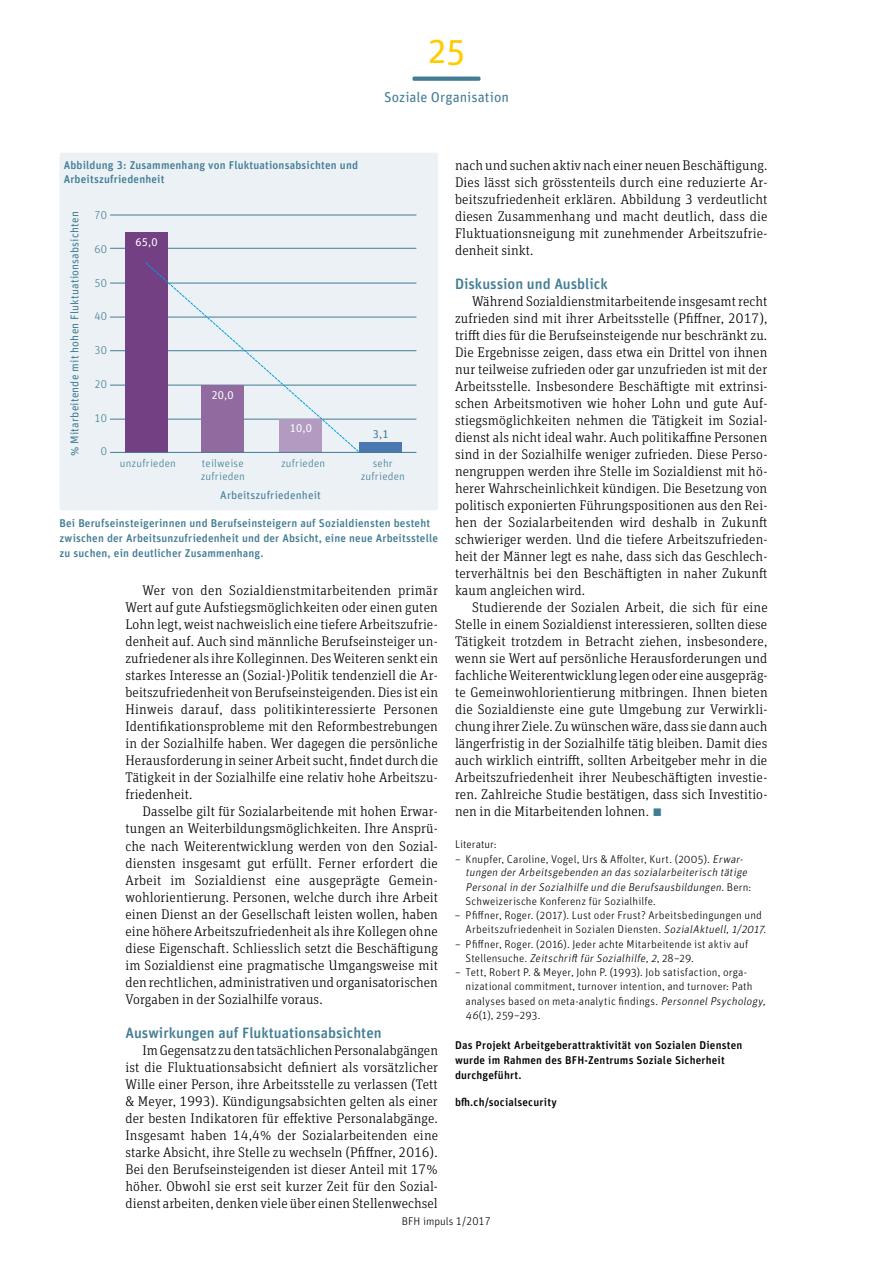
<style>
.page{position:relative;width:893px;height:1263px;background:#fff}
.page>*{position:absolute;margin:0;border:0;box-sizing:border-box;transform-origin:0 0}
.t1{font:36px "Unit Rounded Pro";color:#fc0}
.t2{font:500 15px "Unit Rounded Pro";color:#427d94}
.t3{font:14.25px "Unit Rounded Pro";color:#427d94}
.t4{font:300 13.95px/17px "Unit Slab Pro";letter-spacing:.01em;color:#000;text-align:justify}
.t5{font:300 11.25px/14.2px "Unit Rounded Pro";letter-spacing:.015em;color:#000}
.t6{font:500 11.25px/15px "Unit Rounded Pro";letter-spacing:.015em;color:#427d94}
.t7{font:italic 300 11.25px/14px "Unit Rounded Pro";color:#000}
.t8{font:500 11.25px/15px "Unit Rounded Pro";letter-spacing:.015em;color:#000}
.t9{font:11.25px "Unit Rounded Pro";letter-spacing:.015em;color:#427d94}
.t10{font:300 11.25px/13.5px "Unit Rounded Pro";letter-spacing:.015em;color:#427d94}
.t11{font:11.25px "Unit Rounded Pro";color:#fff}
.s1{font-family:"Unit Rounded Pro";font-size:14.25px}
.s2{font-family:"Unit Rounded Pro";font-size:21px;color:#427d94}
.s3{font-style:normal}
.s4{font-style:italic}
</style>
<div class="page">
<svg style="left:412px;top:77px;width:68px;height:4px"></svg>
<div style="left:60px;top:153px;width:378px;height:357px;background:#ebf1f5;border-radius:2px"></div>
<hr style="left:110px;top:215px;width:306px;height:1px;background:#427d94">
<hr style="left:110px;top:248px;width:306px;height:1px;background:#427d94">
<hr style="left:110px;top:283px;width:306px;height:1px;background:#427d94">
<hr style="left:110px;top:317px;width:306px;height:1px;background:#427d94">
<hr style="left:110px;top:350px;width:306px;height:1px;background:#427d94">
<hr style="left:110px;top:385px;width:306px;height:1px;background:#427d94">
<hr style="left:110px;top:419px;width:306px;height:1px;background:#427d94">
<div style="left:125px;top:232px;width:43px;height:220px;background:#734183"></div>
<div style="left:359px;top:442px;width:43px;height:10px;background:#4a79b1"></div>
<svg style="left:145px;top:262px;width:214px;height:190px"></svg>
<hr style="left:110px;top:452px;width:306px;height:1px;background:#427d94">
<h1 class="t1" style="left:428px;top:25px;width:38px">25</h1>
<p class="t3" style="left:384px;top:87px;width:126px">Soziale Organisation</p>
<p class="t6" style="left:64px;top:158px;width:296px;line-height:13.6px">Abbildung 3: Zusammenhang von Fluktuationsabsichten und<br>Arbeitszufriedenheit</p>
<p class="t9" style="left:67px;top:456px;width:246px;rotate:-90deg">% Mitarbeitende mit hohen Fluktuationsabsichten</p>
<p class="t10" style="left:94px;top:208px;width:14px">70</p>
<p class="t10" style="left:94px;top:242px;width:14px">60</p>
<p class="t10" style="left:94px;top:276px;width:14px">50</p>
<p class="t10" style="left:94px;top:309px;width:14px">40</p>
<p class="t10" style="left:94px;top:343px;width:14px">30</p>
<p class="t10" style="left:94px;top:377px;width:14px">20</p>
<p class="t10" style="left:94px;top:411px;width:14px">10</p>
<p class="t10" style="left:101px;top:444px;width:8px">0</p>
<p class="t11" style="left:135px;top:234px;width:24px">65,0</p>
<p class="t11" style="left:211px;top:387px;width:24px">20,0</p>
<p class="t11" style="left:290px;top:420px;width:24px">10,0</p>
<p class="t9" style="left:373px;top:426px;width:17px">3,1</p>
<p class="t10" style="left:120px;top:456px;width:57px">unzufrieden</p>
<p class="t10" style="left:201px;top:456px;width:46px">teilweise zufrieden</p>
<p class="t10" style="left:281px;top:456px;width:46px">zufrieden</p>
<p class="t10" style="left:361px;top:456px;width:46px;text-align:center">sehr zufrieden</p>
<p class="t9" style="left:220px;top:487px;width:102px">Arbeitszufriedenheit</p>
<p class="t6" style="left:60px;top:515px;width:380px">Bei Berufseinsteigerinnen und Berufseinsteigern auf Sozialdiensten besteht zwischen der Arbeitsunzufriedenheit und der Absicht, eine neue Arbeitsstelle zu suchen, ein deutlicher Zusammenhang.</p>
<p class="t4" style="left:125px;top:582px;width:314px;text-indent:17px">Wer von den Sozialdienstmitarbeitenden primär Wert auf gute Aufstiegsmöglichkeiten oder einen guten Lohn legt, weist nachweislich eine tiefere Arbeitszufrie&shy;denheit auf. Auch sind männliche Berufseinsteiger un&shy;zufriedener als ihre Kolleginnen. Des Weiteren senkt ein starkes Interesse an (Sozial-)Politik tendenziell die Ar&shy;beitszufriedenheit von Berufseinsteigenden. Dies ist ein Hinweis darauf, dass politikinteressierte Personen Identifikationsprobleme mit den Reformbestrebungen in der Sozialhilfe haben. Wer dagegen die persönliche Herausforderung in seiner Arbeit sucht, findet durch die Tätigkeit in der Sozialhilfe eine relativ hohe Arbeitszu&shy;friedenheit.</p>
<p class="t4" style="left:125px;top:803px;width:314px;text-align:left;text-indent:17px">Dasselbe gilt für Sozialarbeitende mit hohen Erwar&shy;tungen an Weiterbildungsmöglichkeiten. Ihre Ansprü&shy;che nach Weiterentwicklung werden von den Sozial&shy;diensten insgesamt gut erfüllt. Ferner erfordert die Arbeit im Sozialdienst eine ausgeprägte Gemein&shy;wohlorientierung. Personen, welche durch ihre Arbeit einen Dienst an der Gesellschaft leisten wollen, haben eine höhere Arbeitszufriedenheit als ihre Kollegen ohne diese Eigenschaft. Schliesslich setzt die Beschäftigung im Sozialdienst eine pragmatische Umgangsweise mit den rechtlichen, administrativen und organisatorischen Vorgaben in der Sozialhilfe voraus.</p>
<p class="t2" style="left:125px;top:1022px;width:258px">Auswirkungen auf Fluktuationsabsichten</p>
<p class="t4" style="left:125px;top:1041px;width:314px;text-indent:17px">Im Gegensatz zu den tatsächlichen Personalabgängen ist die Fluktuationsabsicht definiert als vorsätzlicher Wille einer Person, ihre Arbeitsstelle zu verlassen (Tett &amp; Meyer, 1993). Kündigungsabsichten gelten als einer der besten Indikatoren für effektive Personalabgänge.<br>Insgesamt haben 14,4% der Sozialarbeitenden eine starke Absicht, ihre Stelle zu wechseln (Pfiffner, 2016).<br>Bei den Berufseinsteigenden ist dieser Anteil mit 17% höher. Obwohl sie erst seit kurzer Zeit für den Sozial&shy;dienst arbeiten, denken viele über einen Stellenwechsel</p>
<p class="t4" style="left:455px;top:156px;width:314px">nach und suchen aktiv nach einer neuen Beschäftigung.<br>Dies lässt sich grösstenteils durch eine reduzierte Ar&shy;beitszufriedenheit erklären. Abbildung 3 verdeutlicht diesen Zusammenhang und macht deutlich, dass die Fluktuationsneigung mit zunehmender Arbeitszufrie&shy;denheit sinkt.</p>
<p class="t2" style="left:455px;top:273px;width:154px">Diskussion und Ausblick</p>
<p class="t4" style="left:455px;top:292px;width:314px;text-indent:17px">Während Sozialdienstmitarbeitende insgesamt recht zufrieden sind mit ihrer Arbeitsstelle (Pfiffner, 2017), trifft dies für die Berufseinsteigende nur beschränkt zu.<br>Die Ergebnisse zeigen, dass etwa ein Drittel von ihnen nur teilweise zufrieden oder gar unzufrieden ist mit der Arbeitsstelle. Insbesondere Beschäftigte mit extrinsi&shy;schen Arbeitsmotiven wie hoher Lohn und gute Auf&shy;stiegsmöglichkeiten nehmen die Tätigkeit im Sozial&shy;dienst als nicht ideal wahr. Auch politikaffine Personen sind in der Sozialhilfe weniger zufrieden. Diese Perso&shy;nengruppen werden ihre Stelle im Sozialdienst mit hö&shy;herer Wahrscheinlichkeit kündigen. Die Besetzung von politisch exponierten Führungspositionen aus den Rei&shy;hen der Sozialarbeitenden wird deshalb in Zukunft schwieriger werden. Und die tiefere Arbeitszufrieden&shy;heit der Männer legt es nahe, dass sich das Geschlech&shy;terverhältnis bei den Beschäftigten in naher Zukunft kaum angleichen wird.</p>
<p class="t4" style="left:455px;top:599px;width:314px;text-indent:17px">Studierende der Sozialen Arbeit, die sich für eine Stelle in einem Sozialdienst interessieren, sollten diese Tätigkeit trotzdem in Betracht ziehen, insbesondere, wenn sie Wert auf persönliche Herausforderungen und fachliche Weiterentwicklung legen oder eine ausgepräg&shy;te Gemeinwohlorientierung mitbringen. Ihnen bieten die Sozialdienste eine gute Umgebung zur Verwirkli&shy;chung ihrer Ziele. Zu wünschen wäre, dass sie dann auch längerfristig in der Sozialhilfe tätig bleiben. Damit dies auch wirklich eintrifft, sollten Arbeitgeber mehr in die Arbeitszufriedenheit ihrer Neubeschäftigten investie&shy;ren. Zahlreiche Studie bestätigen, dass sich Investitio&shy;nen in die Mitarbeitenden lohnen<span class="s1">.</span> <span class="s2">▪</span></p>
<p class="t5" style="left:455px;top:837px;width:43px">Literatur:</p>
<p class="t7" style="left:466px;top:852px;width:287px;text-indent:-11px"><span class="s3">– Knupfer, Caroline, Vogel, Urs &amp; Affolter, Kurt. (2005).</span> Erwar&shy;tungen derArbeitsgebenden an das sozialarbeiterisch tätige Personalin derSozialhilfe und die Berufsausbildungen.<span class="s3">B e r n :<br>Schweizerische Konferenz für Sozialhilfe.</span></p>
<p class="t5" style="left:466px;top:908px;width:303px;text-indent:-11px">– Pfiffner, Roger. (2017). Lust oder Frust? Arbeitsbedingungen und<br>Arbeitszufriedenheit in Sozialen Diensten. <span class="s4">SozialAktuell,1/2017</span>.</p>
<p class="t5" style="left:466px;top:936px;width:284px;text-indent:-11px">– Pfiffner, Roger. (2016). Jeder achte Mitarbeitende ist aktiv auf<br>S t e l l e n s u c h e . <span class="s4">Zeitschrift fürSozialhilfe,2</span>, 2 8 –2 9 .</p>
<p class="t5" style="left:466px;top:965px;width:304px;text-indent:-11px">– Tett, Robert P. &amp; Meyer, John P. (1993). Job satisfaction, orga&shy;nizational commitment, turnover intention, and turnover: Path analyses based on meta-analytic findings. <span class="s4">PersonnelPsychology, 46</span>(1), 259–293.</p>
<p class="t8" style="left:455px;top:1037px;width:289px">Das Projekt Arbeitgeberattraktivität von Sozialen Diensten wurde im Rahmen des BFH-Zentrums Soziale Sicherheit durchgeführt.</p>
<p class="t8" style="left:455px;top:1094px;width:103px">bfh.ch/socialsecurity</p>
<p class="t5" style="left:402px;top:1213px;width:91px">BFH impuls 1/2017</p>
</div>
